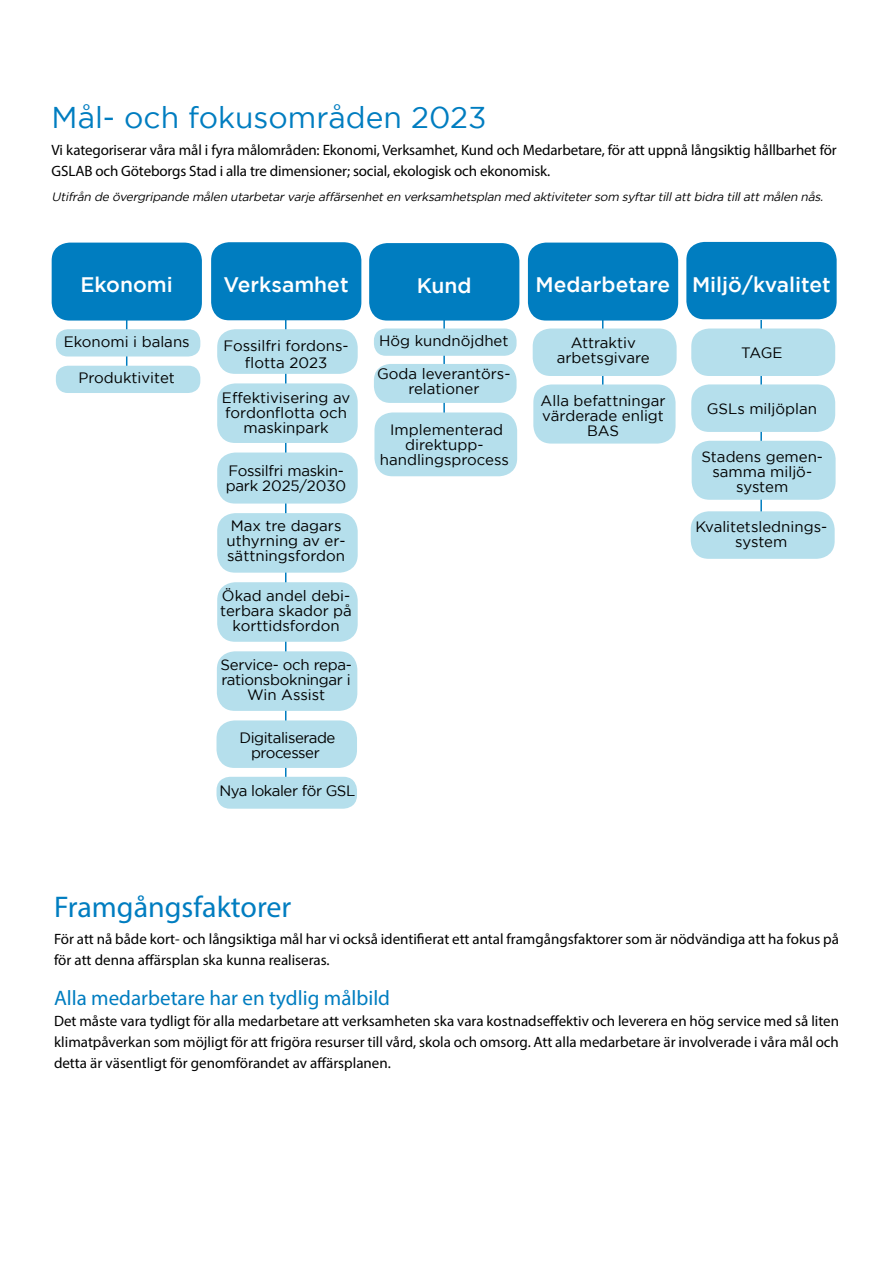
<style>
.page{position:relative;width:893px;height:1263px;background:#fff}
.page>*{position:absolute;margin:0;border:0;box-sizing:border-box;transform-origin:0 0}
.t1{font:30px "Gotham";color:#007dc0}
.t2{font:30px "Myriad Pro";color:#007dc0}
.t3{font:500 21px "Gotham";color:#fff}
.t4{font:21px "Myriad Pro";color:#007dc0}
.t5{font:15px/21px "Myriad Pro";letter-spacing:-.005em;color:#000}
.t6{font:15px/15px "Gotham";color:#000;text-align:center}
.t7{font:15px/15px "Gotham";letter-spacing:-.02em;color:#000}
.t8{font:15px/15px "Gotham";letter-spacing:-.03em;color:#000;text-align:center}
.t9{font:italic 12px "Gotham";color:#000}
</style>
<div class="page">
<div style="left:52px;top:243px;width:150px;height:78px;background:#007dc0;border-radius:18px"></div>
<div style="left:528px;top:243px;width:150px;height:78px;background:#007dc0;border-radius:18px"></div>
<div style="left:369px;top:243px;width:150px;height:78px;background:#007dc0;border-radius:18px"></div>
<div style="left:211px;top:242px;width:150px;height:78px;background:#007dc0;border-radius:18px"></div>
<div style="left:686px;top:242px;width:151px;height:77px;background:#007dc0;border-radius:18px"></div>
<hr style="left:760px;top:320px;width:2px;height:208px;background:#007dc0">
<hr style="left:602px;top:320px;width:1px;height:112px;background:#007dc0">
<hr style="left:443px;top:319px;width:2px;height:112px;background:#007dc0">
<hr style="left:285px;top:319px;width:1px;height:476px;background:#007dc0">
<hr style="left:126px;top:319px;width:1px;height:63px;background:#007dc0">
<div style="left:56px;top:329px;width:144px;height:27px;background:#b5dfec;border-radius:12px"></div>
<div style="left:56px;top:366px;width:144px;height:27px;background:#b5dfec;border-radius:12px"></div>
<div style="left:533px;top:384px;width:143px;height:60px;background:#b5dfec;border-radius:18px"></div>
<div style="left:533px;top:328px;width:144px;height:48px;background:#b5dfec;border-radius:18px"></div>
<div style="left:374px;top:412px;width:143px;height:64px;background:#b5dfec;border-radius:18px"></div>
<div style="left:374px;top:364px;width:143px;height:39px;background:#b5dfec;border-radius:16px"></div>
<div style="left:374px;top:328px;width:143px;height:28px;background:#b5dfec;border-radius:12px"></div>
<div style="left:217px;top:329px;width:141px;height:45px;background:#b5dfec;border-radius:18px"></div>
<div style="left:217px;top:720px;width:140px;height:48px;background:#b5dfec;border-radius:18px"></div>
<div style="left:217px;top:452px;width:141px;height:52px;background:#b5dfec;border-radius:18px"></div>
<div style="left:217px;top:383px;width:141px;height:60px;background:#b5dfec;border-radius:18px"></div>
<div style="left:217px;top:513px;width:141px;height:60px;background:#b5dfec;border-radius:18px"></div>
<div style="left:217px;top:582px;width:141px;height:60px;background:#b5dfec;border-radius:18px"></div>
<div style="left:217px;top:651px;width:140px;height:60px;background:#b5dfec;border-radius:18px"></div>
<div style="left:217px;top:777px;width:140px;height:32px;background:#b5dfec;border-radius:14px"></div>
<div style="left:691px;top:328px;width:144px;height:48px;background:#b5dfec;border-radius:18px"></div>
<div style="left:691px;top:384px;width:144px;height:48px;background:#b5dfec;border-radius:18px"></div>
<div style="left:692px;top:441px;width:144px;height:59px;background:#b5dfec;border-radius:18px"></div>
<div style="left:691px;top:511px;width:144px;height:48px;background:#b5dfec;border-radius:18px"></div>
<h1 class="t1" style="left:52px;top:101px;width:436px">Mål- och fokusområden 2023</h1>
<p class="t5" style="left:52px;top:139px;width:786px">Vi kategoriserar våra mål i fyra målområden: Ekonomi, Verksamhet, Kund och Medarbetare, för att uppnå långsiktig hållbarhet för<br>GSLAB och Göteborgs Stad i alla tre dimensioner; social, ekologisk och ekonomisk.</p>
<p class="t9" style="left:52px;top:190px;width:776px">Utifrån de övergripande målen utarbetarvarje affärsenheten verksamhetsplan med aktivitetersom syftartillattbidra tillattmålen nås.</p>
<h2 class="t3" style="left:80px;top:273px;width:94px">Ekonomi</h2>
<h2 class="t3" style="left:224px;top:272px;width:126px">Verksamhet</h2>
<h2 class="t3" style="left:417px;top:273px;width:56px">Kund</h2>
<h2 class="t3" style="left:536px;top:272px;width:297px">Medarbetare Miljö/kvalitet</h2>
<p class="t6" style="left:64px;top:334px;width:127px">Ekonomi i balans</p>
<p class="t6" style="left:78px;top:370px;width:98px">Produktivitet</p>
<p class="t6" style="left:223px;top:337px;width:127px;line-height:16.5px">Fossilfri fordons&shy;flotta 2023</p>
<p class="t6" style="left:222px;top:390px;width:130px">Effektivisering av fordonflotta och maskinpark</p>
<p class="t7" style="left:226px;top:463px;width:122px">Fossilfri maskin&shy;park 2025/2030</p>
<p class="t6" style="left:227px;top:518px;width:120px;text-align:left">Max tre dagars uthyrning av er&shy;sättningsfordon</p>
<p class="t6" style="left:220px;top:588px;width:133px">Ökad andel debi&shy;terbara skador på korttidsfordon</p>
<p class="t7" style="left:220px;top:657px;width:133px;text-align:center">Service- och repa&shy;rationsbokningar i<br>Win Assist</p>
<p class="t8" style="left:239px;top:730px;width:97px">Digitaliserade processer</p>
<p class="t8" style="left:219px;top:783px;width:137px">Nya lokaler för GSL</p>
<p class="t6" style="left:379px;top:333px;width:131px">Hög kundnöjdhet</p>
<p class="t6" style="left:377px;top:366px;width:135px">Goda leverantörs&shy;relationer</p>
<p class="t6" style="left:380px;top:422px;width:131px">Implementerad direktupp&shy;handlingsprocess</p>
<p class="t6" style="left:557px;top:335px;width:94px">Attraktiv arbetsgivare</p>
<p class="t6" style="left:541px;top:393px;width:126px">Alla befattningar värderade enligt<br>BAS</p>
<p class="t6" style="left:741px;top:345px;width:43px">TAGE</p>
<p class="t6" style="left:707px;top:401px;width:112px">GSLs miljöplan</p>
<p class="t6" style="left:701px;top:449px;width:123px">Stadens gemen&shy;samma miljö&shy;system</p>
<p class="t6" style="left:695px;top:519px;width:133px">Kvalitetslednings&shy;system</p>
<h1 class="t2" style="left:54px;top:888px;width:239px">Framgångsfaktorer</h1>
<p class="t5" style="left:54px;top:928px;width:786px">För att nå både kort- och långsiktiga mål har vi också identifierat ett antal framgångsfaktorer som är nödvändiga att ha fokus på för att denna affärsplan ska kunna realiseras.</p>
<h2 class="t4" style="left:54px;top:985px;width:338px">Alla medarbetare har en tydlig målbild</h2>
<p class="t5" style="left:54px;top:1010px;width:787px;text-align:justify">Det måste vara tydligt för alla medarbetare att verksamheten ska vara kostnadseffektiv och leverera en hög service med så liten klimatpåverkan som möjligt för att frigöra resurser till vård, skola och omsorg. Att alla medarbetare är involverade i våra mål och detta är väsentligt för genomförandet av affärsplanen.</p>
</div>
